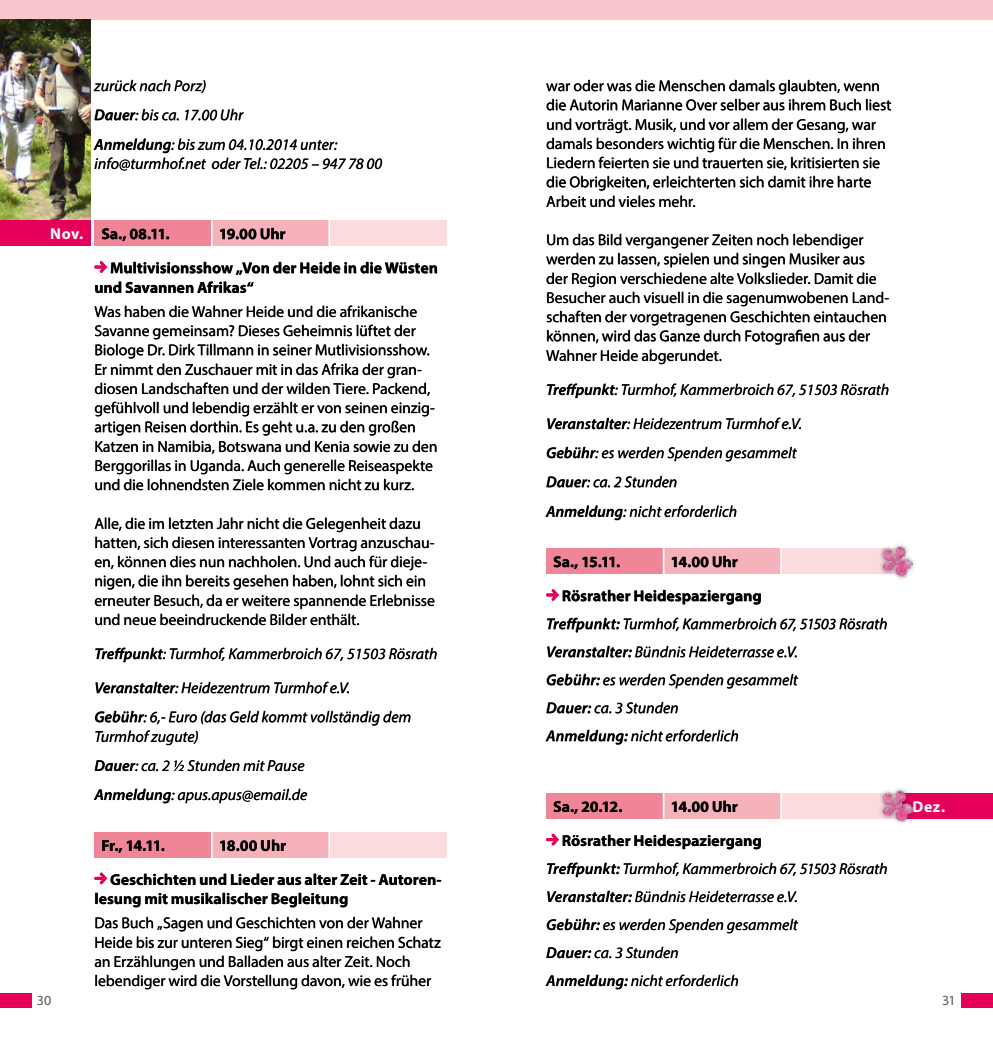
<style>
.page{position:relative;width:993px;height:1042px;background:#fff}
.page>*{position:absolute;margin:0;border:0;box-sizing:border-box;transform-origin:0 0}
.t1{font:15.75px/19.2px "Myriad Pro";letter-spacing:-.005em;color:#000}
.t2{font:italic 15.75px/28px "Myriad Pro";color:#000}
.t3{font:700 15.75px/34.1px "Myriad Pro";color:#000}
.t4{font:700 15.75px "Myriad Pro";letter-spacing:.03em;color:#fff}
.t5{font:14px "Myriad Pro";color:#565656}
.s1{font-weight:600}
</style>
<div class="page">
<div style="left:0;top:0;width:992px;height:20px;background:#f8c7cd"></div>
<img style="left:0;top:20px;width:91px;height:201px">
<div style="left:0;top:992px;width:32px;height:15px;background:#e5005a"></div>
<div style="left:960px;top:992px;width:32px;height:15px;background:#e5005a"></div>
<div style="left:902px;top:793px;width:90px;height:26px;background:#e5005a"></div>
<div style="left:0;top:221px;width:91px;height:25px;background:#e5005a"></div>
<div style="left:94px;top:220px;width:118px;height:26px;background:#f08597"></div>
<div style="left:212px;top:220px;width:117px;height:26px;background:#f5b2bb"></div>
<div style="left:329px;top:220px;width:117px;height:26px;background:#fadbde"></div>
<hr style="left:211px;top:220px;width:2px;height:26px;background:#fff">
<hr style="left:328px;top:220px;width:2px;height:26px;background:#fff">
<div style="left:94px;top:832px;width:118px;height:25px;background:#f08597"></div>
<div style="left:212px;top:832px;width:117px;height:25px;background:#f5b2bb"></div>
<div style="left:329px;top:832px;width:117px;height:25px;background:#fadbde"></div>
<hr style="left:211px;top:832px;width:2px;height:25px;background:#fff">
<hr style="left:328px;top:832px;width:2px;height:25px;background:#fff">
<div style="left:546px;top:548px;width:117px;height:26px;background:#f08597"></div>
<div style="left:663px;top:548px;width:117px;height:26px;background:#f5b2bb"></div>
<div style="left:780px;top:548px;width:118px;height:26px;background:#fadbde"></div>
<hr style="left:662px;top:548px;width:2px;height:26px;background:#fff">
<svg style="left:780px;top:549px;width:1px;height:25px"></svg>
<div style="left:546px;top:793px;width:117px;height:26px;background:#f08597"></div>
<div style="left:663px;top:793px;width:117px;height:26px;background:#f5b2bb"></div>
<div style="left:780px;top:793px;width:118px;height:26px;background:#fadbde"></div>
<hr style="left:662px;top:793px;width:2px;height:26px;background:#fff">
<svg style="left:780px;top:793px;width:1px;height:25px"></svg>
<svg style="left:95px;top:917px;width:345px;height:72px"></svg>
<svg style="left:95px;top:893px;width:252px;height:14px"></svg>
<svg style="left:220px;top:839px;width:66px;height:12px"></svg>
<svg style="left:102px;top:840px;width:62px;height:12px"></svg>
<svg style="left:94px;top:789px;width:213px;height:14px"></svg>
<svg style="left:95px;top:760px;width:209px;height:11px"></svg>
<svg style="left:95px;top:711px;width:315px;height:34px"></svg>
<svg style="left:96px;top:682px;width:253px;height:11px"></svg>
<svg style="left:95px;top:648px;width:341px;height:14px"></svg>
<svg style="left:95px;top:517px;width:339px;height:108px"></svg>
<svg style="left:95px;top:460px;width:337px;height:30px"></svg>
<svg style="left:95px;top:402px;width:341px;height:52px"></svg>
<svg style="left:95px;top:325px;width:334px;height:71px"></svg>
<svg style="left:94px;top:305px;width:322px;height:12px"></svg>
<svg style="left:95px;top:281px;width:158px;height:12px"></svg>
<svg style="left:220px;top:228px;width:65px;height:11px"></svg>
<svg style="left:102px;top:228px;width:67px;height:13px"></svg>
<svg style="left:94px;top:138px;width:288px;height:32px"></svg>
<svg style="left:95px;top:109px;width:149px;height:12px"></svg>
<svg style="left:94px;top:80px;width:111px;height:13px"></svg>
<svg style="left:94px;top:261px;width:343px;height:14px"></svg>
<svg style="left:94px;top:872px;width:347px;height:13px"></svg>
<svg style="left:545px;top:974px;width:192px;height:15px"></svg>
<svg style="left:546px;top:947px;width:131px;height:11px"></svg>
<svg style="left:546px;top:919px;width:252px;height:14px"></svg>
<svg style="left:547px;top:891px;width:249px;height:11px"></svg>
<svg style="left:547px;top:862px;width:339px;height:15px"></svg>
<svg style="left:672px;top:800px;width:65px;height:12px"></svg>
<svg style="left:553px;top:801px;width:68px;height:13px"></svg>
<svg style="left:545px;top:730px;width:192px;height:14px"></svg>
<svg style="left:546px;top:702px;width:131px;height:11px"></svg>
<svg style="left:546px;top:674px;width:252px;height:14px"></svg>
<svg style="left:547px;top:646px;width:249px;height:11px"></svg>
<svg style="left:547px;top:618px;width:339px;height:14px"></svg>
<svg style="left:672px;top:556px;width:65px;height:11px"></svg>
<svg style="left:553px;top:556px;width:66px;height:13px"></svg>
<svg style="left:545px;top:505px;width:191px;height:15px"></svg>
<svg style="left:546px;top:476px;width:130px;height:11px"></svg>
<svg style="left:546px;top:447px;width:250px;height:14px"></svg>
<svg style="left:547px;top:418px;width:253px;height:11px"></svg>
<svg style="left:547px;top:383px;width:341px;height:15px"></svg>
<svg style="left:546px;top:234px;width:342px;height:130px"></svg>
<svg style="left:546px;top:176px;width:324px;height:31px"></svg>
<svg style="left:546px;top:119px;width:338px;height:51px"></svg>
<svg style="left:546px;top:80px;width:344px;height:31px"></svg>
<svg style="left:546px;top:589px;width:214px;height:15px"></svg>
<svg style="left:546px;top:834px;width:214px;height:15px"></svg>
<div style="left:877px;top:786px;width:39px;height:39px;background:#000;opacity:.4"></div>
<img style="left:882px;top:790px;width:30px;height:31px">
<div style="left:877px;top:542px;width:39px;height:39px;background:#000;opacity:.4"></div>
<img style="left:882px;top:546px;width:30px;height:31px">
<p class="t2" style="left:94px;top:71px;width:244px;line-height:29.2px">zurück nach Porz)<br><span class="s1">Dauer</span>: bis ca. 17.00 Uhr<br><span class="s1">Anmeldung</span>: bis zum 04.10.2014 unter:</p>
<p class="t2" style="left:94px;top:149px;width:289px">info@turmhof.net oder Tel.: 02205 – 947 78 00</p>
<p class="t4" style="left:50px;top:224px;width:34px">Nov.</p>
<p class="t3" style="left:110px;top:216px;width:329px;text-indent:109px">19.00 Uhr<br>Multivisionsshow „Von der Heide in die Wüsten</p>
<p class="t3" style="left:94px;top:270px;width:161px">und Savannen Afrikas“</p>
<p class="t1" style="left:94px;top:302px;width:344px">Was haben die Wahner Heide und die afrikanische Savanne gemeinsam? Dieses Geheimnis lüftet der Biologe Dr. Dirk Tillmann in seiner Mutlivisionsshow.<br>Er nimmt den Zuschauer mit in das Afrika der gran&shy;diosen Landschaften und der wilden Tiere. Packend, gefühlvoll und lebendig erzählt er von seinen einzig&shy;artigen Reisen dorthin. Es geht u.a. zu den großen Katzen in Namibia, Botswana und Kenia sowie zu den Berggorillas in Uganda. Auch generelle Reiseaspekte und die lohnendsten Ziele kommen nicht zu kurz.</p>
<p class="t1" style="left:94px;top:513px;width:342px">Alle, die im letzten Jahr nicht die Gelegenheit dazu hatten, sich diesen interessanten Vortrag anzuschau&shy;en, können dies nun nachholen. Und auch für dieje&shy;nigen, die ihn bereits gesehen haben, lohnt sich ein erneuter Besuch, da er weitere spannende Erlebnisse und neue beeindruckende Bilder enthält.</p>
<p class="t2" style="left:94px;top:636px;width:344px;line-height:34.1px"><span class="s1">Treffpunkt</span>: Turmhof, Kammerbroich 67, 51503 Rösrath<br><span class="s1">Veranstalter</span>: Heidezentrum Turmhof e.V.</p>
<p class="t2" style="left:94px;top:707px;width:318px;line-height:19.2px"><span class="s1">Gebühr</span>: 6,- Euro (das Geld kommt vollständig dem<br>Turmhof zugute)</p>
<p class="t2" style="left:94px;top:750px;width:214px;line-height:29.2px"><span class="s1">Dauer</span>: ca. 2 ½ Stunden mit Pause<br><span class="s1">Anmeldung</span>: apus.apus@email.de</p>
<p class="t3" style="left:101px;top:828px;width:65px">Fr., 14.11.</p>
<p class="t3" style="left:101px;top:216px;width:70px">Sa., 08.11.</p>
<p class="t3" style="left:110px;top:828px;width:333px;text-indent:109px">18.00 Uhr<br>Geschichten und Lieder aus alter Zeit - Autoren-</p>
<p class="t3" style="left:94px;top:881px;width:255px">lesung mit musikalischer Begleitung</p>
<p class="t1" style="left:94px;top:913px;width:348px">Das Buch „Sagen und Geschichten von der Wahner Heide bis zur unteren Sieg“ birgt einen reichen Schatz an Erzählungen und Balladen aus alter Zeit. Noch lebendiger wird die Vorstellung davon, wie es früher</p>
<p class="t1" style="left:546px;top:76px;width:347px">war oder was die Menschen damals glaubten, wenn die Autorin Marianne Over selber aus ihrem Buch liest und vorträgt. Musik, und vor allem der Gesang, war damals besonders wichtig für die Menschen. In ihren Liedern feierten sie und trauerten sie, kritisierten sie die Obrigkeiten, erleichterten sich damit ihre harte Arbeit und vieles mehr.</p>
<p class="t1" style="left:546px;top:230px;width:344px">Um das Bild vergangener Zeiten noch lebendiger werden zu lassen, spielen und singen Musiker aus der Region verschiedene alte Volkslieder. Damit die Besucher auch visuell in die sagenumwobenen Land&shy;schaften der vorgetragenen Geschichten eintauchen können, wird das Ganze durch Fotografien aus der Wahner Heide abgerundet.</p>
<p class="t2" style="left:546px;top:372px;width:344px;line-height:34.1px"><span class="s1">Treffpunkt</span>: Turmhof, Kammerbroich 67, 51503 Rösrath<br><span class="s1">Veranstalter</span>: Heidezentrum Turmhof e.V.</p>
<p class="t2" style="left:546px;top:438px;width:252px;line-height:29.2px"><span class="s1">Gebühr</span>: es werden Spenden gesammelt<br><span class="s1">Dauer</span>: ca. 2 Stunden<br><span class="s1">Anmeldung</span>: nicht erforderlich</p>
<p class="t3" style="left:553px;top:544px;width:69px">Sa., 15.11.</p>
<p class="t3" style="left:561px;top:544px;width:201px;text-indent:109px">14.00 Uhr<br>Rösrather Heidespaziergang</p>
<p class="t2" style="left:546px;top:610px;width:343px"><span class="s1">Treffpunkt:</span> Turmhof, Kammerbroich 67, 51503 Rösrath <span class="s1">Veranstalter:</span> Bündnis Heideterrasse e.V.<br><span class="s1">Gebühr:</span> es werden Spenden gesammelt<br><span class="s1">Dauer:</span> ca. 3 Stunden<br><span class="s1">Anmeldung:</span> nicht erforderlich</p>
<p class="t3" style="left:561px;top:789px;width:201px;text-indent:109px">14.00 Uhr<br>Rösrather Heidespaziergang</p>
<p class="t2" style="left:546px;top:854px;width:343px"><span class="s1">Treffpunkt:</span> Turmhof, Kammerbroich 67, 51503 Rösrath <span class="s1">Veranstalter:</span> Bündnis Heideterrasse e.V.<br><span class="s1">Gebühr:</span> es werden Spenden gesammelt<br><span class="s1">Dauer:</span> ca. 3 Stunden<br><span class="s1">Anmeldung:</span> nicht erforderlich</p>
<p class="t3" style="left:553px;top:789px;width:71px">Sa., 20.12.</p>
<p class="t4" style="left:912px;top:796px;width:34px">Dez.</p>
<p class="t5" style="left:37px;top:991px;width:16px">30</p>
<p class="t5" style="left:941px;top:992px;width:15px">31</p>
</div>
